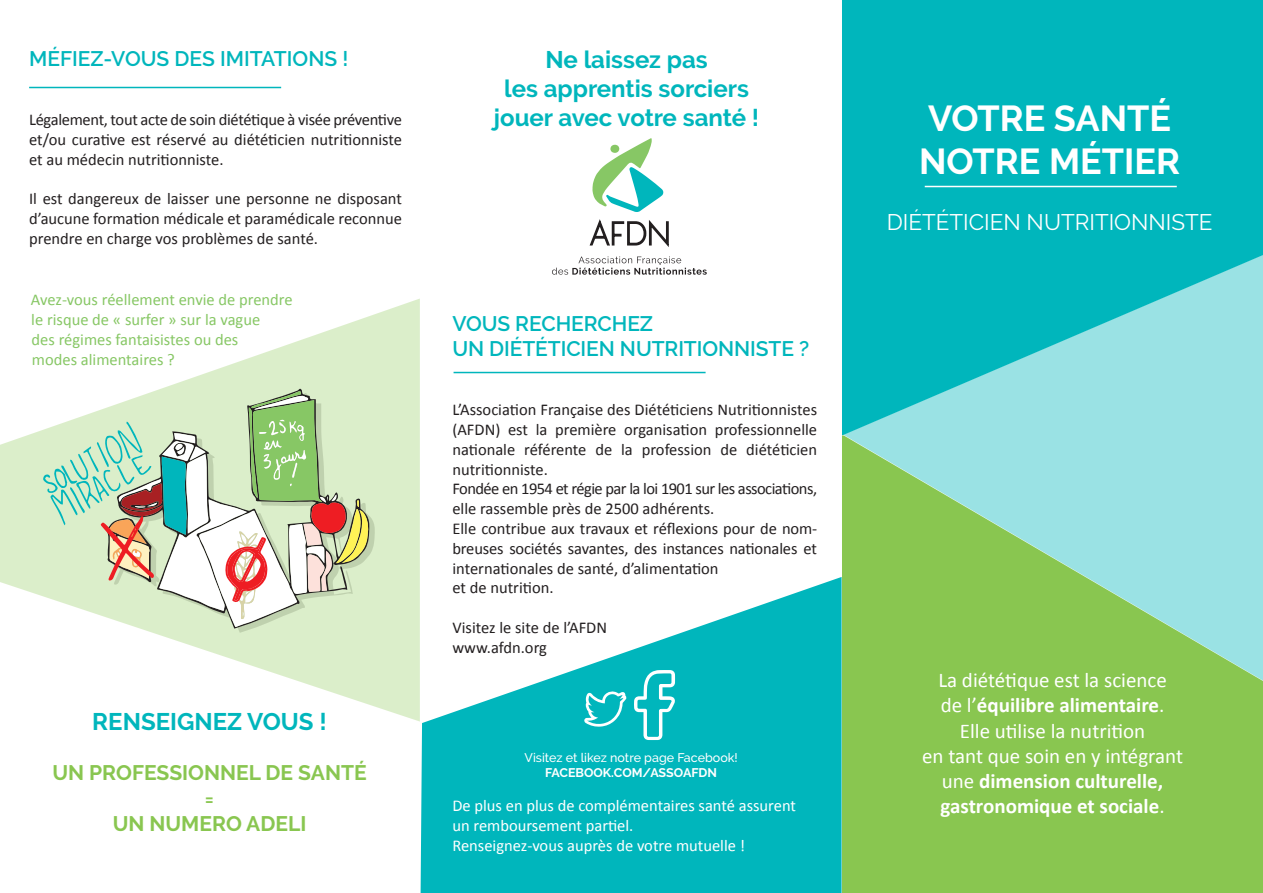
<style>
.page{position:relative;width:1263px;height:893px;background:#fff}
.page>*{position:absolute;margin:0;border:0;box-sizing:border-box;transform-origin:0 0}
.t1{font:700 36px/43.2px "Raleway";color:#fff}
.t2{font:700 24px/28.8px "Raleway";color:#00b6bc;text-align:center}
.t3{font:22.5px "Raleway";color:#fff}
.t4{font:21px/25.2px "Calibri";color:#fff;text-align:center}
.t5{font:600 21px/25.2px "Raleway";letter-spacing:-.005em;color:#00b6bc}
.t6{font:700 21px/25.2px "Raleway";color:#89c650;text-align:center}
.t7{font:16.5px/19.8px "Calibri";color:#231f20}
.t8{font:16.5px/19.8px "Calibri";color:#87c765}
.t9{font:16.5px/19.8px "Calibri";color:#fff}
.t10{font:500 12.45px "Raleway";color:#fff}
.t11{font:700 12.45px "Raleway";color:#fff}
.s1{font-weight:700}
</style>
<div class="page">
<svg style="left:421px;top:577px;width:420px;height:316px;fill:#00b6bc"></svg>
<div style="left:842px;top:0;width:421px;height:435px;background:#00b6bc"></div>
<svg style="left:0;top:299px;width:420px;height:423px"></svg>
<div style="left:842px;top:435px;width:421px;height:458px;background:#89c650"></div>
<svg style="left:552px;top:256px;width:155px;height:19px"></svg>
<svg style="left:589px;top:138px;width:80px;height:109px"></svg>
<svg style="left:584px;top:690px;width:43px;height:37px"></svg>
<svg style="left:634px;top:670px;width:41px;height:70px"></svg>
<svg style="left:843px;top:236px;width:420px;height:470px;background:#70ceab"></svg>
<svg style="left:117px;top:388px;width:252px;height:241px"></svg>
<svg style="left:43px;top:391px;width:326px;height:236px"></svg>
<hr style="left:454px;top:372px;width:252px;height:1px;background:#00b6bc">
<hr style="left:29px;top:87px;width:252px;height:1px;background:#00b6bc">
<hr style="left:925px;top:186px;width:252px;height:1px;background:#fff">
<p class="t5" style="left:29px;top:46px;width:321px">MÉFIEZ-VOUS DES IMITATIONS !</p>
<p class="t7" style="left:29px;top:110px;width:374px;text-align:justify">Légalement, tout acte de soin diététique à visée préventive et/ou curative est réservé au diététicien nutritionniste et au médecin nutritionniste.</p>
<p class="t7" style="left:29px;top:189px;width:374px;text-align:justify">Il est dangereux de laisser une personne ne disposant d’aucune formation médicale et paramédicale reconnue prendre en charge vos problèmes de santé.</p>
<p class="t8" style="left:31px;top:290px;width:263px">Avez-vous réellement envie de prendre le risque de « surfer » sur la vague<br>des régimes fantaisistes ou des<br>modes alimentaires ?</p>
<h2 class="t2" style="left:92px;top:707px;width:236px">RENSEIGNEZ VOUS !</h2>
<p class="t6" style="left:52px;top:761px;width:316px">UN PROFESSIONNEL DE SANTÉ =<br>UN NUMERO ADELI</p>
<h2 class="t2" style="left:494px;top:45px;width:267px">Ne laissez pas<br>les apprentis sorciers jouer avec votre santé !</h2>
<p class="t5" style="left:452px;top:311px;width:358px">VOUS RECHERCHEZ<br>UN DIÉTÉTICIEN NUTRITIONNISTE ?</p>
<p class="t7" style="left:452px;top:400px;width:366px">L’Association Française des Diététiciens Nutritionnistes (AFDN) est la première organisation professionnelle nationale référente de la profession de diététicien nutritionniste.<br>Fondée en 1954 et régie par la loi 1901 sur les associations, elle rassemble près de 2500 adhérents.<br>Elle contribue aux travaux et réflexions pour de nom&shy;breuses sociétés savantes, des instances nationales et internationales de santé, d’alimentation<br>et de nutrition.</p>
<p class="t7" style="left:452px;top:618px;width:156px">Visitez le site de l’AFDN www.afdn.org</p>
<p class="t10" style="left:524px;top:750px;width:215px">Visitez et likez notre page Facebook!</p>
<p class="t11" style="left:545px;top:766px;width:173px">FACEBOOK.COM/ASSOAFDN</p>
<p class="t9" style="left:452px;top:796px;width:345px">De plus en plus de complémentaires santé assurent un remboursement partiel.<br>Renseignez-vous auprès de votre mutuelle !</p>
<h1 class="t1" style="left:919px;top:97px;width:262px">VOTRE SANTÉ<br>NOTRE MÉTIER</h1>
<h3 class="t3" style="left:887px;top:209px;width:327px">DIÉTÉTICIEN NUTRITIONNISTE</h3>
<p class="t4" style="left:922px;top:668px;width:262px">La diététique est la science<br>de l’<span class="s1">équilibre alimentaire</span>.<br>Elle utilise la nutrition<br>en tant que soin en y intégrant une <span class="s1">dimension culturelle, gastronomique et sociale</span>.</p>
</div>
